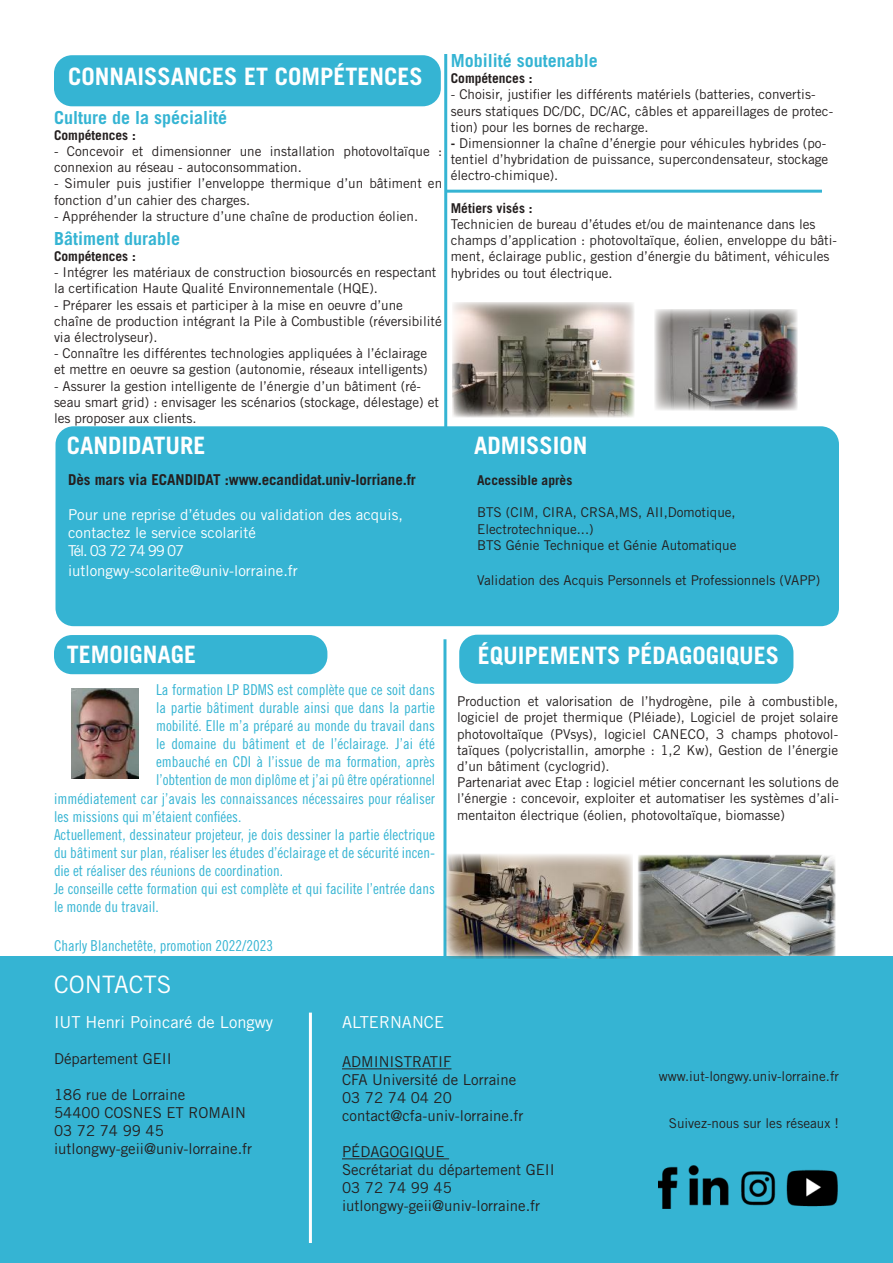
<style>
.page{position:relative;width:893px;height:1263px;background:#fff}
.page>*{position:absolute;margin:0;border:0;box-sizing:border-box;transform-origin:0 0}
.t1{font:700 24px "Trade Gothic LT Std";color:#fff}
.t2{font:24px "Trade Gothic LT Std";color:#fff}
.t3{font:700 18px "Trade Gothic LT Std";color:#35b4d3}
.t4{font:16.5px "Trade Gothic LT Std";color:#fff}
.t5{font:15px "Trade Gothic LT Std Cn 18";color:#35b4d3}
.t6{font:15px/18px "Trade Gothic LT Std";color:#241f1f}
.t7{font:15px/18px "Trade Gothic LT Std";color:#fff}
.t8{font:700 15px "Trade Gothic LT Std";letter-spacing:-.01em;color:#241f1f}
.t9{font:13.5px/16.2px "Trade Gothic LT Std";color:#241f1f}
.t10{font:700 13.5px "Trade Gothic LT Std";color:#241f1f}
.s1{font-weight:700}
</style>
<div class="page">
<div style="left:459px;top:635px;width:334px;height:49px;background:#35b4d3;border-radius:18px"></div>
<img style="left:638px;top:854px;width:198px;height:102px">
<div style="left:54px;top:635px;width:273px;height:39px;background:#35b4d3;border-radius:18px"></div>
<div style="left:54px;top:55px;width:387px;height:51px;background:#35b4d3;border-radius:18px"></div>
<div style="left:0;top:956px;width:893px;height:307px;background:#35b4d3"></div>
<img style="left:658px;top:1165px;width:180px;height:44px">
<hr style="left:342px;top:1068px;width:109px;height:1px;background:#241f1f">
<hr style="left:342px;top:1158px;width:107px;height:1px;background:#241f1f">
<hr style="left:309px;top:1012px;width:3px;height:231px;background:#fff">
<hr style="left:444px;top:54px;width:3px;height:375px;background:#35b4d3">
<div style="left:56px;top:426px;width:783px;height:200px;background:#35b4d3;border-radius:18px"></div>
<hr style="left:443px;top:639px;width:3px;height:333px;background:#35b4d3">
<img style="left:446px;top:854px;width:187px;height:105px">
<img style="left:72px;top:689px;width:67px;height:89px">
<img style="left:452px;top:302px;width:182px;height:115px">
<img style="left:654px;top:309px;width:144px;height:101px">
<hr style="left:446px;top:190px;width:376px;height:3px;background:#35b4d3">
<h1 class="t1" style="left:68px;top:62px;width:356px">CONNAISSANCES ET COMPÉTENCES</h1>
<h2 class="t3" style="left:54px;top:106px;width:175px">Culture de la spécialité</h2>
<p class="t10" style="left:54px;top:127px;width:83px">Compétences :</p>
<p class="t9" style="left:54px;top:143px;width:390px">- Concevoir et dimensionner une installation photovoltaïque : connexion au réseau - autoconsommation.</p>
<p class="t9" style="left:54px;top:175px;width:390px">- Simuler puis justifier l’enveloppe thermique d’un bâtiment en fonction d’un cahier des charges.</p>
<p class="t9" style="left:54px;top:208px;width:366px">- Appréhender la structure d’une chaîne de production éolien.</p>
<h2 class="t3" style="left:54px;top:227px;width:128px">Bâtiment durable</h2>
<p class="t10" style="left:54px;top:248px;width:83px">Compétences :</p>
<p class="t9" style="left:54px;top:264px;width:384px">- Intégrer les matériaux de construction biosourcés en respectant la certification Haute Qualité Environnementale (HQE).</p>
<p class="t9" style="left:54px;top:296px;width:389px">- Préparer les essais et participer à la mise en oeuvre d’une chaîne de production intégrant la Pile à Combustible (réversibilité via électrolyseur).</p>
<p class="t9" style="left:54px;top:345px;width:375px">- Connaître les différentes technologies appliquées à l’éclairage et mettre en oeuvre sa gestion (autonomie, réseaux intelligents)</p>
<p class="t9" style="left:54px;top:377px;width:386px">- Assurer la gestion intelligente de l’énergie d’un bâtiment (ré&shy;seau smart grid) : envisager les scénarios (stockage, délestage) et les proposer aux clients.</p>
<h1 class="t1" style="left:67px;top:431px;width:140px">CANDIDATURE</h1>
<p class="t8" style="left:68px;top:471px;width:349px">Dès mars via ECANDIDAT :www.ecandidat.univ-lorriane.fr</p>
<p class="t7" style="left:68px;top:505px;width:336px">Pour une reprise d’études ou validation des acquis, contactez le service scolarité<br>Tél. 03 72 74 99 07</p>
<p class="t7" style="left:68px;top:561px;width:231px">iutlongwy-scolarite@univ-lorraine.fr</p>
<h2 class="t3" style="left:451px;top:50px;width:149px">Mobilité soutenable</h2>
<p class="t10" style="left:451px;top:70px;width:83px">Compétences :</p>
<p class="t9" style="left:451px;top:86px;width:384px">- Choisir, justifier les différents matériels (batteries, convertis&shy;seurs statiques DC/DC, DC/AC, câbles et appareillages de protec&shy;tion) pour les bornes de recharge.</p>
<p class="t9" style="left:451px;top:135px;width:379px"><span class="s1">-</span> Dimensionner la chaîne d’énergie pour véhicules hybrides (po&shy;tentiel d’hybridation de puissance, supercondensateur, stockage électro-chimique).</p>
<p class="t10" style="left:451px;top:200px;width:83px">Métiers visés :</p>
<p class="t9" style="left:451px;top:216px;width:388px">Technicien de bureau d’études et/ou de maintenance dans les champs d’application : photovoltaïque, éolien, enveloppe du bâti&shy;ment, éclairage public, gestion d’énergie du bâtiment, véhicules hybrides ou tout électrique.</p>
<h1 class="t1" style="left:474px;top:431px;width:115px">ADMISSION</h1>
<p class="t10" style="left:477px;top:472px;width:97px">Accessible après</p>
<p class="t9" style="left:477px;top:504px;width:261px">BTS (CIM, CIRA, CRSA,MS, AII,Domotique,<br>Electrotechnique...)<br>BTS Génie Technique et Génie Automatique</p>
<p class="t9" style="left:477px;top:572px;width:345px">Validation des Acquis Personnels et Professionnels (VAPP)</p>
<h1 class="t1" style="left:67px;top:639px;width:131px">TEMOIGNAGE</h1>
<p class="t5" style="left:156px;top:681px;width:281px">La formation LP BDMS est complète que ce soit dans</p>
<p class="t5" style="left:156px;top:699px;width:281px">la partie bâtiment durable ainsi que dans la partie</p>
<p class="t5" style="left:156px;top:717px;width:281px">mobilité. Elle m’a préparé au monde du travail dans</p>
<p class="t5" style="left:156px;top:735px;width:281px">le domaine du bâtiment et de l’éclairage. J’ai été</p>
<p class="t5" style="left:156px;top:753px;width:281px">embauché en CDI à l’issue de ma formation, après</p>
<p class="t5" style="left:156px;top:771px;width:281px">l’obtention de mon diplôme et j’ai pû être opérationnel</p>
<p class="t5" style="left:54px;top:789px;width:383px">immédiatement car j’avais les connaissances nécessaires pour réaliser</p>
<p class="t5" style="left:54px;top:807px;width:189px">les missions qui m’étaient confiées.</p>
<p class="t5" style="left:54px;top:825px;width:383px">Actuellement, dessinateur projeteur, je dois dessiner la partie électrique</p>
<p class="t5" style="left:54px;top:843px;width:383px">du bâtiment sur plan, réaliser les études d’éclairage et de sécurité incen-</p>
<p class="t5" style="left:54px;top:861px;width:231px">die et réaliser des réunions de coordination.</p>
<p class="t5" style="left:54px;top:879px;width:383px">Je conseille cette formation qui est complète et qui facilite l’entrée dans</p>
<p class="t5" style="left:54px;top:897px;width:106px">le monde du travail.</p>
<p class="t5" style="left:54px;top:936px;width:221px">Charly Blanchetête, promotion 2022/2023</p>
<h1 class="t1" style="left:478px;top:641px;width:303px">ÉQUIPEMENTS PÉDAGOGIQUES</h1>
<p class="t9" style="left:457px;top:693px;width:383px">Production et valorisation de l’hydrogène, pile à combustible, logiciel de projet thermique (Pléiade), Logiciel de projet solaire photovoltaïque (PVsys), logiciel CANECO, 3 champs photovol&shy;taïques (polycristallin, amorphe : 1,2 Kw), Gestion de l’énergie d’un bâtiment (cyclogrid).<br>Partenariat avec Etap : logiciel métier concernant les solutions de l’énergie : concevoir, exploiter et automatiser les systèmes d’ali&shy;mentaiton électrique (éolien, photovoltaïque, biomasse)</p>
<h1 class="t2" style="left:54px;top:970px;width:119px">CONTACTS</h1>
<p class="t4" style="left:54px;top:1012px;width:221px">IUT Henri Poincaré de Longwy</p>
<p class="t6" style="left:54px;top:1049px;width:119px">Département GEII</p>
<p class="t6" style="left:54px;top:1085px;width:200px">186 rue de Lorraine<br>54400 COSNES ET ROMAIN<br>03 72 74 99 45 iutlongwy-geii@univ-lorraine.fr</p>
<p class="t4" style="left:342px;top:1012px;width:104px">ALTERNANCE</p>
<p class="t6" style="left:342px;top:1053px;width:183px">ADMINISTRATIF<br>CFA Université de Lorraine<br>03 72 74 04 20 contact@cfa-univ-lorraine.fr</p>
<p class="t6" style="left:342px;top:1143px;width:214px">PÉDAGOGIQUE<br>Secrétariat du département GEII<br>03 72 74 99 45 iutlongwy-geii@univ-lorraine.fr</p>
<p class="t9" style="left:659px;top:1067px;width:182px">www.iut-longwy.univ-lorraine.fr</p>
<p class="t9" style="left:669px;top:1115px;width:172px">Suivez-nous sur les réseaux !</p>
</div>
